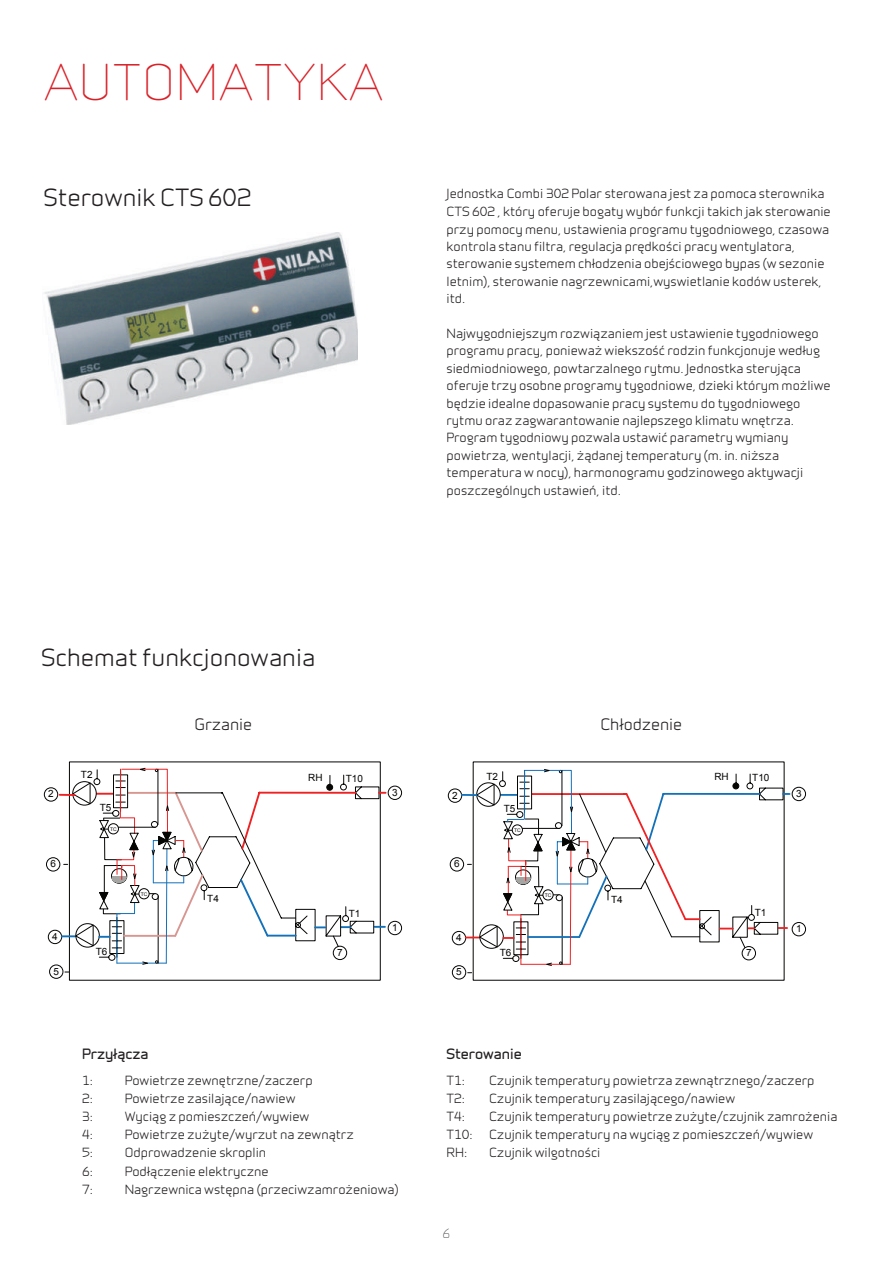
<style>
.page{position:relative;width:893px;height:1263px;background:#fff}
.page>*{position:absolute;margin:0;border:0;box-sizing:border-box;transform-origin:0 0}
.t1{font:300 46.5px "Infinity";color:#da2128}
.t2{font:500 22.5px "Infinity";color:#231f20}
.t3{font:500 15px "Infinity";color:#231f20}
.t4{font:700 13.5px "Infinity";color:#231f20}
.t5{font:500 12px/17.4px "Infinity";color:#231f20}
.t6{font:300 12px "Infinity";color:#231f20}
.t7{font:9.9px "Arial";color:#050504}
.t8{font:4.95px "Arial";color:#050504}
</style>
<div class="page">
<img style="left:43px;top:233px;width:314px;height:191px">
<div style="left:44px;top:787px;width:14px;height:14px;border:1px solid #050504;border-radius:50%"></div>
<div style="left:388px;top:921px;width:14px;height:14px;border:1px solid #050504;border-radius:50%"></div>
<div style="left:46px;top:857px;width:14px;height:14px;border:1px solid #050504;border-radius:50%"></div>
<div style="left:49px;top:965px;width:14px;height:14px;border:1px solid #050504;border-radius:50%"></div>
<div style="left:388px;top:786px;width:14px;height:14px;border:1px solid #050504;border-radius:50%"></div>
<div style="left:48px;top:930px;width:14px;height:14px;border:1px solid #050504;border-radius:50%"></div>
<svg style="left:60px;top:767px;width:326px;height:205px"></svg>
<div style="left:448px;top:789px;width:14px;height:14px;border:1px solid #050504;border-radius:50%"></div>
<div style="left:792px;top:922px;width:14px;height:14px;border:1px solid #050504;border-radius:50%"></div>
<div style="left:792px;top:787px;width:14px;height:14px;border:1px solid #050504;border-radius:50%"></div>
<div style="left:452px;top:931px;width:14px;height:14px;border:1px solid #050504;border-radius:50%"></div>
<div style="left:450px;top:857px;width:14px;height:14px;border:1px solid #050504;border-radius:50%"></div>
<div style="left:452px;top:965px;width:14px;height:14px;border:1px solid #050504;border-radius:50%"></div>
<svg style="left:462px;top:769px;width:328px;height:197px"></svg>
<h1 class="t1" style="left:44px;top:48px;width:341px">AUTOMATYKA</h1>
<h2 class="t2" style="left:43px;top:181px;width:210px">Sterownik CTS 602</h2>
<p class="t5" style="left:446px;top:184px;width:386px">Jednostka Combi 302 Polar sterowana jest za pomoca sterownika CTS 602 , który oferuje bogaty wybór funkcji takich jak sterowanie przy pomocy menu, ustawienia programu tygodniowego, czasowa kontrola stanu filtra, regulacja prędkości pracy wentylatora, sterowanie systemem chłodzenia obejściowego bypas (w sezonie letnim), sterowanie nagrzewnicami,wyswietlanie kodów usterek, itd.</p>
<p class="t5" style="left:446px;top:324px;width:386px">Najwygodniejszym rozwiązaniem jest ustawienie tygodniowego programu pracy, ponieważ wiekszość rodzin funkcjonuje według siedmiodniowego, powtarzalnego rytmu. Jednostka sterująca oferuje trzy osobne programy tygodniowe, dzieki którym możliwe będzie idealne dopasowanie pracy systemu do tygodniowego rytmu oraz zagwarantowanie najlepszego klimatu wnętrza.<br>Program tygodniowy pozwala ustawić parametry wymiany powietrza, wentylacji, żądanej temperatury (m. in. niższa temperatura w nocy), harmonogramu godzinowego aktywacji poszczególnych ustawień, itd.</p>
<p class="t5" style="left:799px;top:202px;width:7px">-</p>
<h2 class="t2" style="left:41px;top:641px;width:276px">Schemat funkcjonowania</h2>
<p class="t3" style="left:195px;top:714px;width:59px">Grzanie</p>
<p class="t3" style="left:600px;top:714px;width:83px">Chłodzenie</p>
<p class="t7" style="left:81px;top:768px;width:13px">T2</p>
<p class="t7" style="left:308px;top:771px;width:16px">RH</p>
<p class="t7" style="left:346px;top:772px;width:19px">T10</p>
<p class="t7" style="left:486px;top:770px;width:13px">T2</p>
<p class="t7" style="left:752px;top:771px;width:19px">T10</p>
<p class="t7" style="left:714px;top:770px;width:16px">RH</p>
<p class="t7" style="left:48px;top:787px;width:7px">2</p>
<p class="t7" style="left:392px;top:786px;width:7px">3</p>
<p class="t7" style="left:452px;top:789px;width:7px">2</p>
<p class="t7" style="left:796px;top:787px;width:7px">3</p>
<p class="t7" style="left:100px;top:801px;width:13px">T5</p>
<p class="t7" style="left:504px;top:802px;width:13px">T5</p>
<p class="t8" style="left:110px;top:826px;width:8px">TC</p>
<p class="t8" style="left:514px;top:827px;width:8px">TC</p>
<p class="t7" style="left:50px;top:857px;width:7px">6</p>
<p class="t7" style="left:454px;top:857px;width:7px">6</p>
<p class="t8" style="left:141px;top:891px;width:8px">TC</p>
<p class="t7" style="left:207px;top:892px;width:13px">T4</p>
<p class="t8" style="left:545px;top:892px;width:8px">TC</p>
<p class="t7" style="left:611px;top:893px;width:13px">T4</p>
<p class="t7" style="left:349px;top:907px;width:13px">T1</p>
<p class="t7" style="left:755px;top:906px;width:13px">T1</p>
<p class="t7" style="left:52px;top:930px;width:7px">4</p>
<p class="t7" style="left:392px;top:921px;width:7px">1</p>
<p class="t7" style="left:456px;top:931px;width:7px">4</p>
<p class="t7" style="left:796px;top:922px;width:7px">1</p>
<p class="t7" style="left:96px;top:945px;width:13px">T6</p>
<p class="t7" style="left:337px;top:946px;width:7px">7</p>
<p class="t7" style="left:500px;top:946px;width:13px">T6</p>
<p class="t7" style="left:746px;top:946px;width:7px">7</p>
<p class="t7" style="left:53px;top:965px;width:7px">5</p>
<p class="t7" style="left:456px;top:965px;width:7px">5</p>
<p class="t4" style="left:82px;top:1044px;width:68px">Przyłącza</p>
<p class="t5" style="left:82px;top:1071px;width:12px">1:</p>
<p class="t5" style="left:125px;top:1071px;width:189px">Powietrze zewnętrzne/zaczerp</p>
<p class="t5" style="left:82px;top:1089px;width:12px">2:</p>
<p class="t5" style="left:125px;top:1089px;width:172px">Powietrze zasilające/nawiew</p>
<p class="t5" style="left:82px;top:1107px;width:12px">3:</p>
<p class="t5" style="left:125px;top:1107px;width:186px">Wyciąg z pomieszczeń/wywiew</p>
<p class="t5" style="left:82px;top:1125px;width:12px">4:</p>
<p class="t5" style="left:125px;top:1125px;width:231px">Powietrze zużyte/wyrzut na zewnątrz</p>
<p class="t5" style="left:82px;top:1143px;width:12px">5:</p>
<p class="t5" style="left:125px;top:1143px;width:143px">Odprowadzenie skroplin</p>
<p class="t5" style="left:82px;top:1161px;width:12px">6:</p>
<p class="t5" style="left:125px;top:1161px;width:145px">Podłączenie elektryczne</p>
<p class="t5" style="left:82px;top:1179px;width:12px">7:</p>
<p class="t5" style="left:125px;top:1179px;width:275px">Nagrzewnica wstępna (przeciwzamrożeniowa)</p>
<p class="t4" style="left:446px;top:1044px;width:77px">Sterowanie</p>
<p class="t5" style="left:446px;top:1071px;width:20px">T1:</p>
<p class="t5" style="left:489px;top:1071px;width:327px">Czujnik temperatury powietrza zewnątrznego/zaczerp</p>
<p class="t5" style="left:446px;top:1089px;width:20px">T2:</p>
<p class="t5" style="left:489px;top:1089px;width:248px">Czujnik temperatury zasilającego/nawiew</p>
<p class="t5" style="left:446px;top:1107px;width:20px">T4:</p>
<p class="t5" style="left:489px;top:1107px;width:350px">Czujnik temperatury powietrze zużyte/czujnik zamrożenia</p>
<p class="t5" style="left:446px;top:1125px;width:28px">T10:</p>
<p class="t5" style="left:489px;top:1125px;width:326px">Czujnik temperatury na wyciąg z pomieszczeń/wywiew</p>
<p class="t5" style="left:446px;top:1143px;width:22px">RH:</p>
<p class="t5" style="left:489px;top:1143px;width:113px">Czujnik wilgotności</p>
<p class="t6" style="left:443px;top:1224px;width:9px">6</p>
</div>
